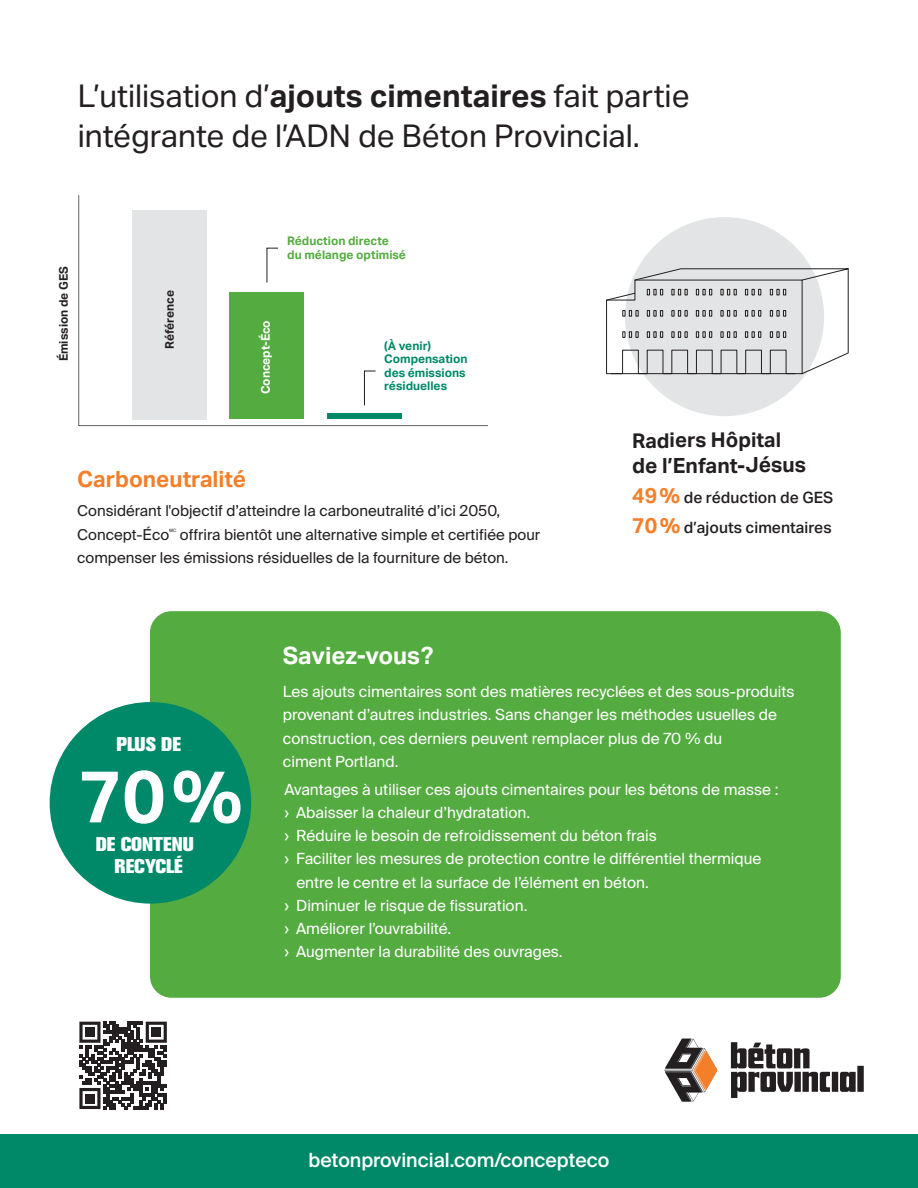
<style>
.page{position:relative;width:918px;height:1188px;background:#fff}
.page>*{position:absolute;margin:0;border:0;box-sizing:border-box;transform-origin:0 0}
.t1{font:700 73.35px "Aktiv Grotesk";color:#fff}
.t2{font:31.5px/40.5px "Aktiv Grotesk";color:#231f20}
.t3{font:700 24px "Aktiv Grotesk";color:#fff}
.t4{font:700 22.5px "Aktiv Grotesk";color:#f47f2a}
.t5{font:700 21px "Aktiv Grotesk";letter-spacing:-.005em;color:#231f20}
.t6{font:700 20.4px "Aktiv Grotesk";letter-spacing:-.005em;color:#231f20}
.t7{font:800 19.65px/21.3px "Akzidenz Grotesk BE";color:#fff;text-align:center}
.t8{font:500 19.5px "Suisse Intl";color:#fff}
.t9{font:500 15.75px/30px "Aktiv Grotesk";letter-spacing:-.005em;color:#231f20}
.t10{font:15.3px/23.2px "Suisse Intl";color:#fff}
.t11{font:15px/23.2px "Suisse Intl";color:#231f20}
.t12{font:700 12px/13.5px "Aktiv Grotesk";color:#008968}
.t13{font:700 12px/14.4px "Aktiv Grotesk";color:#54ab40}
.t14{font:700 12px "Aktiv Grotesk";color:#231f20}
.t15{font:700 12px "Aktiv Grotesk";color:#fff}
.t16{font:4.5px "Suisse Intl";color:#231f20}
.s1{font-weight:700}
.s2{font-weight:700;font-size:21.3px;color:#f47f2a}
</style>
<div class="page">
<div style="left:150px;top:611px;width:691px;height:387px;background:#54ab40;border-radius:22px"></div>
<div style="left:50px;top:702px;width:201px;height:202px;background:#008968;border-radius:50%"></div>
<div style="left:0;top:1135px;width:918px;height:53px;background:#008968"></div>
<div style="left:625px;top:217px;width:199px;height:199px;background:#e3e4e5;border-radius:50%"></div>
<svg style="left:78px;top:195px;width:410px;height:231px"></svg>
<div style="left:132px;top:210px;width:74px;height:209px;background:#e3e4e5"></div>
<div style="left:230px;top:292px;width:74px;height:127px;background:#54ab40"></div>
<div style="left:327px;top:414px;width:74px;height:5px;background:#008968"></div>
<svg style="left:266px;top:247px;width:13px;height:36px"></svg>
<svg style="left:364px;top:370px;width:12px;height:36px"></svg>
<svg style="left:606px;top:268px;width:243px;height:107px"></svg>
<div style="left:832px;top:1072px;width:6px;height:20px;background:#231f20"></div>
<div style="left:857px;top:1066px;width:7px;height:26px;background:#231f20"></div>
<svg style="left:840px;top:1072px;width:16px;height:20px"></svg>
<svg style="left:665px;top:1039px;width:53px;height:63px"></svg>
<svg style="left:731px;top:1042px;width:99px;height:56px"></svg>
<svg style="left:79px;top:1022px;width:88px;height:87px"></svg>
<div style="left:85px;top:1028px;width:9px;height:9px;background:#231f20"></div>
<div style="left:152px;top:1028px;width:9px;height:9px;background:#231f20"></div>
<div style="left:85px;top:1094px;width:9px;height:9px;background:#231f20"></div>
<h2 class="t2" style="left:78px;top:75px;width:613px">L’utilisation d’<span class="s1">ajouts cimentaires</span> fait partie intégrante de l’ADN de Béton Provincial.</h2>
<p class="t14" style="left:56px;top:361px;width:97px;rotate:-90deg">Émission de GES</p>
<p class="t14" style="left:162px;top:349px;width:60px;rotate:-90deg">Référence</p>
<p class="t13" style="left:287px;top:233px;width:120px">Réduction directe du mélange optimisé</p>
<p class="t15" style="left:258px;top:394px;width:76px;rotate:-90deg">Concept-Éco</p>
<p class="t12" style="left:384px;top:338px;width:85px">(À venir)<br>Compensation des émissions résiduelles</p>
<h3 class="t4" style="left:77px;top:465px;width:171px">Carboneutralité</h3>
<p class="t11" style="left:77px;top:499px;width:465px">Considérant l'objectif d’atteindre la carboneutralité d’ici 2050,<br>Concept-Éco offrira bientôt une alternative simple et certifiée pour compenser les émissions résiduelles de la fourniture de béton.</p>
<p class="t16" style="left:169px;top:527px;width:9px">MC</p>
<h3 class="t6" style="left:632px;top:428px;width:151px">Radiers Hôpital</h3>
<h3 class="t5" style="left:632px;top:452px;width:175px">de l’Enfant-Jésus</h3>
<p class="t9" style="left:632px;top:482px;width:203px"><span class="s2">49%</span> de réduction de GES<br><span class="s2">70%</span> d’ajouts cimentaires</p>
<p class="t7" style="left:116px;top:734px;width:66px">PLUS DE</p>
<h1 class="t1" style="left:79px;top:751px;width:165px">70%</h1>
<p class="t7" style="left:96px;top:834px;width:99px">DE CONTENU<br>RECYCLÉ</p>
<h3 class="t3" style="left:283px;top:640px;width:152px">Saviez-vous?</h3>
<p class="t10" style="left:283px;top:680px;width:513px">Les ajouts cimentaires sont des matières recyclées et des sous-produits provenant d’autres industries. Sans changer les méthodes usuelles de construction, ces derniers peuvent remplacer plus de 70 % du<br>ciment Portland.</p>
<p class="t10" style="left:284px;top:778px;width:496px">Avantages à utiliser ces ajouts cimentaires pour les bétons de masse :</p>
<p class="t10" style="left:284px;top:801px;width:247px">› Abaisser la chaleur d’hydratation.</p>
<p class="t10" style="left:284px;top:824px;width:374px">› Réduire le besoin de refroidissement du béton frais</p>
<p class="t10" style="left:284px;top:847px;width:479px">› Faciliter les mesures de protection contre le différentiel thermique</p>
<p class="t10" style="left:296px;top:871px;width:354px">entre le centre et la surface de l’élément en béton.</p>
<p class="t10" style="left:284px;top:894px;width:245px">› Diminuer le risque de fissuration.</p>
<p class="t10" style="left:284px;top:917px;width:168px">› Améliorer l’ouvrabilité.</p>
<p class="t10" style="left:284px;top:940px;width:280px">› Augmenter la durabilité des ouvrages.</p>
<p class="t8" style="left:308px;top:1149px;width:303px">betonprovincial.com/concepteco</p>
</div>
